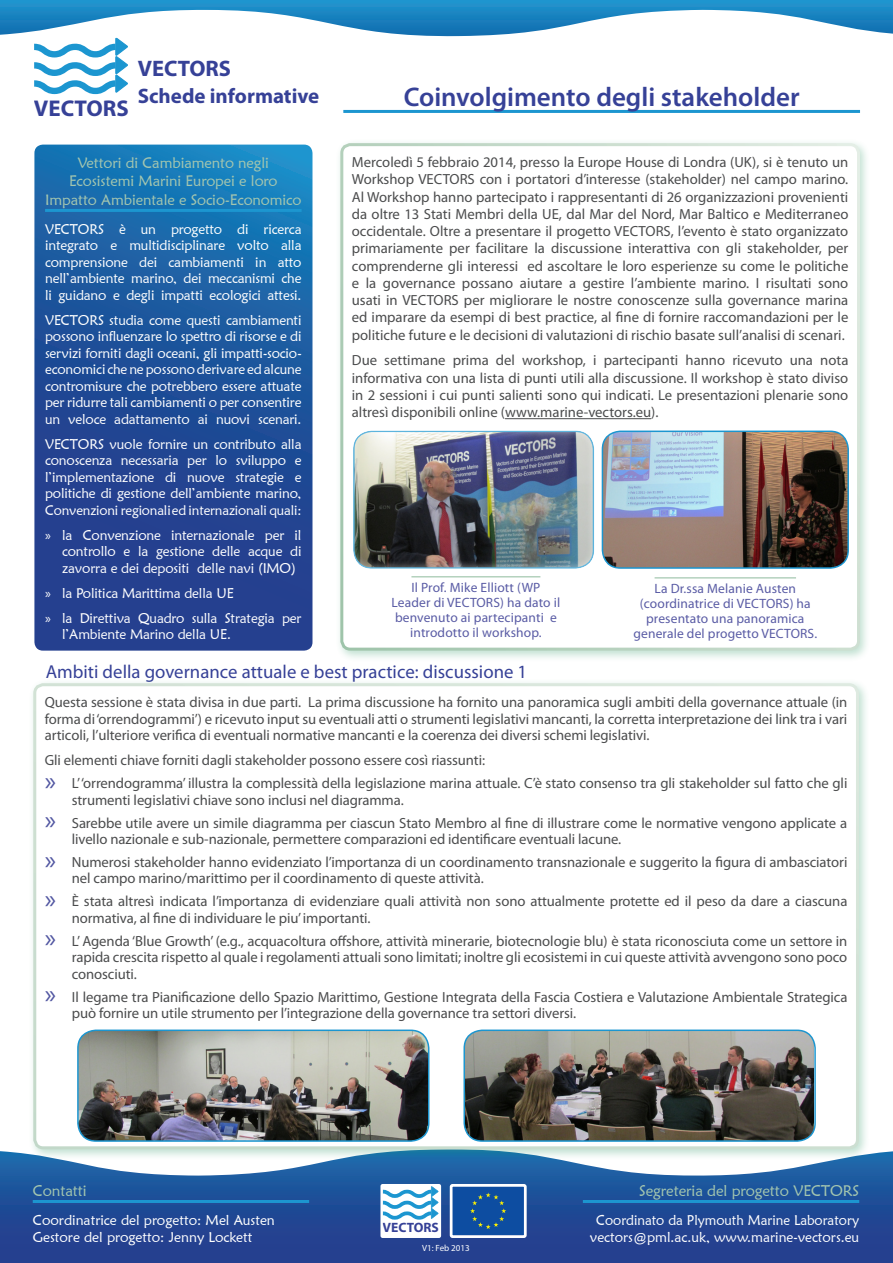
<style>
.page{position:relative;width:893px;height:1263px;background:#fff}
.page>*{position:absolute;margin:0;border:0;box-sizing:border-box;transform-origin:0 0}
.driver_title{font:600 27px "Myriad Pro";color:#364197}
.t1{font:700 22.8px "Myriad Pro";color:#364197}
.t2{font:700 22.5px "Myriad Pro";color:#364197}
.t3{font:700 21px "Myriad Pro";color:#364197}
.small_title{font:18.75px "Myriad Pro";color:#364197}
.fact_title{font:15.3px "Maiandra GD";letter-spacing:-.005em;color:#a4c6af}
.fact_title-2{font:15px/18.3px "Maiandra GD";letter-spacing:-.005em;color:#a4c6af;text-align:center}
.body_text{font:14.7px/17.2px "Myriad Pro";letter-spacing:-.005em;color:#4b4c4d}
.bullet{font:14.7px/16.5px "Myriad Pro";letter-spacing:-.005em;color:#4b4c4d;text-align:justify}
.factsheet_white_text{font:14.1px/17px "Maiandra GD";color:#fff;text-align:center;scale:.96 1}
.factsheet_white_text-2{font:14.1px "Maiandra GD";color:#fff}
.factsheet_white_text-3{font:13.95px/16.5px "Maiandra GD";letter-spacing:-.01em;color:#fff;text-align:justify}
.factsheet_white_text-4{font:13.65px "Maiandra GD";letter-spacing:-.01em;color:#fff}
.legend_left{font:13.5px/15px "Myriad Pro";letter-spacing:.01em;color:#5a5ca5;text-align:center}
.t4{font:700 13.5px "Myriad Pro";color:#364197}
.t5{font:9px "Myriad Pro";color:#fff}
.s1{font-family:"Myriad Pro"}
.s2{font-size:27px;color:#5156a1}
</style>
<div class="page">
<div style="left:30px;top:34px;width:102px;height:91px;border:4px solid #fff;border-radius:2px"></div>
<div style="left:0;top:1180px;width:893px;height:83px;background:#254190"></div>
<svg style="left:0;top:1151px;width:893px;height:60px"></svg>
<hr style="left:33px;top:1200px;width:276px;height:3px;background:#1c96d0">
<hr style="left:583px;top:1200px;width:276px;height:3px;background:#1c96d0">
<div style="left:382px;top:1185px;width:58px;height:52px;background:#fff"></div>
<svg style="left:383px;top:1187px;width:55px;height:33px"></svg>
<div style="left:380px;top:1184px;width:61px;height:54px;border:2px solid #fff"></div>
<div style="left:452px;top:1187px;width:72px;height:48px;background:#0d4da1"></div>
<svg style="left:470px;top:1192px;width:36px;height:37px"></svg>
<div style="left:450px;top:1184px;width:77px;height:54px;border:3px solid #fff"></div>
<svg style="left:0;top:0;width:893px;height:98px"></svg>
<svg style="left:34px;top:145px;width:278px;height:506px;background:#1f539c"></svg>
<hr style="left:45px;top:209px;width:257px;height:3px;background:#1c96d0">
<div style="left:335px;top:138px;width:536px;height:524px;background:#2f9966;opacity:.3"></div>
<div style="left:342px;top:145px;width:516px;height:504px;background:#fff;border-radius:9px"></div>
<hr style="left:505px;top:418px;width:146px;height:1px;background:#4b4c4d">
<div style="left:340px;top:143px;width:520px;height:508px;border:3px solid #fff;border-radius:9px"></div>
<hr style="left:343px;top:110px;width:517px;height:3px;background:#1c96d0">
<div style="left:352px;top:429px;width:244px;height:141px;background:#fff;opacity:.75"></div>
<img style="left:602px;top:431px;width:246px;height:137px">
<div style="left:602px;top:431px;width:247px;height:138px;border:2px solid #1c96d0;border-radius:18px"></div>
<hr style="left:411px;top:576px;width:129px;height:1px;background:#9bc2a8">
<hr style="left:655px;top:577px;width:141px;height:1px;background:#9bc2a8">
<div style="left:28px;top:678px;width:842px;height:482px;background:#2f9966;opacity:.3"></div>
<div style="left:35px;top:685px;width:822px;height:463px;background:#fff;border-radius:9px"></div>
<div style="left:33px;top:683px;width:826px;height:466px;border:3px solid #fff;border-radius:9px"></div>
<img style="left:466px;top:1032px;width:348px;height:109px">
<div style="left:463px;top:1029px;width:353px;height:113px;border:2px solid #1c96d0;border-radius:18px"></div>
<img style="left:78px;top:1030px;width:351px;height:111px">
<div style="left:77px;top:1029px;width:352px;height:113px;border:2px solid #1c96d0;border-radius:18px"></div>
<p class="t1" style="left:34px;top:93px;width:96px">VECTORS</p>
<p class="t2" style="left:138px;top:54px;width:95px">VECTORS</p>
<p class="t3" style="left:138px;top:82px;width:183px">Schede informative</p>
<p class="driver_title" style="left:404px;top:79px;width:397px">Coinvolgimento degli stakeholder</p>
<p class="body_text" style="left:352px;top:153px;width:498px;text-align:justify">Mercoledì 5 febbraio 2014, presso la Europe House di Londra (UK), si è tenuto un Workshop VECTORS con i portatori d’interesse (stakeholder) nel campo marino.<br>Al Workshop hanno partecipato i rappresentanti di 26 organizzazioni provenienti da oltre 13 Stati Membri della UE, dal Mar del Nord, Mar Baltico e Mediterraneo occidentale. Oltre a presentare il progetto VECTORS, l’evento è stato organizzato primariamente per facilitare la discussione interattiva con gli stakeholder, per comprenderne gli interessi ed ascoltare le loro esperienze su come le politiche e la governance possano aiutare a gestire l’ambiente marino. I risultati sono usati in VECTORS per migliorare le nostre conoscenze sulla governance marina ed imparare da esempi di best practice, al fine di fornire raccomandazioni per le politiche future e le decisioni di valutazioni di rischio basate sull’analisi di scenari.</p>
<p class="body_text" style="left:352px;top:352px;width:498px;text-align:justify">Due settimane prima del workshop, i partecipanti hanno ricevuto una nota informativa con una lista di punti utili alla discussione. Il workshop è stato diviso in 2 sessioni i cui punti salienti sono qui indicati. Le presentazioni plenarie sono altresì disponibili online (www.marine-vectors.eu).</p>
<p class="fact_title-2" style="left:45px;top:153px;width:258px">Vettori di Cambiamento negli<br>Ecosistemi Marini Europei e loro<br>Impatto Ambientale e Socio-Economico</p>
<p class="factsheet_white_text-3" style="left:45px;top:221px;width:258px">VECTORS è un progetto di ricerca integrato e multidisciplinare volto alla comprensione dei cambiamenti in atto nell’ambiente marino, dei meccanismi che li guidano e degli impatti ecologici attesi.</p>
<p class="factsheet_white_text-3" style="left:45px;top:311px;width:258px">VECTORS studia come questi cambiamenti possono influenzare lo spettro di risorse e di servizi forniti dagli oceani, gli impatti-socio&shy;economici che ne possono derivare ed alcune contromisure che potrebbero essere attuate per ridurre tali cambiamenti o per consentire un veloce adattamento ai nuovi scenari.</p>
<p class="factsheet_white_text-3" style="left:45px;top:435px;width:258px">VECTORS vuole fornire un contributo alla conoscenza necessaria per lo sviluppo e l’implementazione di nuove strategie e politiche di gestione dell’ambiente marino,</p>
<p class="factsheet_white_text-4" style="left:45px;top:501px;width:258px">Convenzioni regionali ed internazionali quali:</p>
<p class="factsheet_white_text-3" style="left:62px;top:526px;width:241px;text-indent:-17px"><span class="s1">»</span> la Convenzione internazionale per il controllo e la gestione delle acque di zavorra e dei depositi delle navi (IMO)</p>
<p class="factsheet_white_text-3" style="left:45px;top:584px;width:190px"><span class="s1">»</span> la Politica Marittima della UE</p>
<p class="factsheet_white_text-3" style="left:62px;top:609px;width:241px;text-indent:-17px"><span class="s1">»</span> la Direttiva Quadro sulla Strategia per l’Ambiente Marino della UE.</p>
<p class="legend_left" style="left:392px;top:580px;width:170px">Il Prof. Mike Elliott (WP<br>Leader di VECTORS) ha dato il benvenuto ai partecipanti e introdotto il workshop.</p>
<p class="legend_left" style="left:633px;top:581px;width:185px">La Dr.ssa Melanie Austen (coordinatrice di VECTORS) ha presentato una panoramica generale del progetto VECTORS.</p>
<p class="small_title" style="left:46px;top:661px;width:483px">Ambiti della governance attuale e best practice: discussione 1</p>
<p class="bullet" style="left:45px;top:694px;width:804px">Questa sessione è stata divisa in due parti. La prima discussione ha fornito una panoramica sugli ambiti della governance attuale (in forma di ‘orrendogrammi’) e ricevuto input su eventuali atti o strumenti legislativi mancanti, la corretta interpretazione dei link tra i vari articoli, l’ulteriore verifica di eventuali normative mancanti e la coerenza dei diversi schemi legislativi.</p>
<p class="bullet" style="left:45px;top:752px;width:442px">Gli elementi chiave forniti dagli stakeholder possono essere così riassunti:</p>
<p class="body_text" style="left:72px;top:775px;width:777px;line-height:16.5px;text-indent:-27px"><span class="s2">»</span> L’ ‘orrendogramma’ illustra la complessità della legislazione marina attuale. C’è stato consenso tra gli stakeholder sul fatto che gli strumenti legislativi chiave sono inclusi nel diagramma.</p>
<p class="body_text" style="left:72px;top:814px;width:777px;line-height:16.5px;text-indent:-27px"><span class="s2">»</span> Sarebbe utile avere un simile diagramma per ciascun Stato Membro al fine di illustrare come le normative vengono applicate a livello nazionale e sub-nazionale, permettere comparazioni ed identificare eventuali lacune.</p>
<p class="body_text" style="left:72px;top:853px;width:777px;line-height:16.5px;text-indent:-27px"><span class="s2">»</span> Numerosi stakeholder hanno evidenziato l’importanza di un coordinamento transnazionale e suggerito la figura di ambasciatori nel campo marino/marittimo per il coordinamento di queste attività.</p>
<p class="body_text" style="left:72px;top:893px;width:777px;line-height:16.5px;text-indent:-27px"><span class="s2">»</span> È stata altresì indicata l’importanza di evidenziare quali attività non sono attualmente protette ed il peso da dare a ciascuna normativa, al fine di individuare le piu’ importanti.</p>
<p class="body_text" style="left:72px;top:932px;width:777px;line-height:16.5px;text-align:justify;text-indent:-27px"><span class="s2">»</span> L’ Agenda ‘Blue Growth’ (e.g., acquacoltura offshore, attività minerarie, biotecnologie blu) è stata riconosciuta come un settore in rapida crescita rispetto al quale i regolamenti attuali sono limitati; inoltre gli ecosistemi in cui queste attività avvengono sono poco conosciuti.</p>
<p class="body_text" style="left:72px;top:988px;width:777px;line-height:16.5px;text-indent:-27px"><span class="s2">»</span> Il legame tra Pianificazione dello Spazio Marittimo, Gestione Integrata della Fascia Costiera e Valutazione Ambientale Strategica può fornire un utile strumento per l’integrazione della governance tra settori diversi.</p>
<p class="fact_title" style="left:33px;top:1181px;width:55px">Contatti</p>
<p class="factsheet_white_text-2" style="left:33px;top:1212px;width:244px">Coordinatrice del progetto: Mel Austen</p>
<p class="factsheet_white_text-2" style="left:33px;top:1229px;width:221px">Gestore del progetto: Jenny Lockett</p>
<p class="t4" style="left:383px;top:1219px;width:58px">VECTORS</p>
<p class="t5" style="left:422px;top:1243px;width:49px">V1: Feb 2013</p>
<p class="fact_title" style="left:639px;top:1181px;width:221px">Segreteria del progetto VECTORS</p>
<p class="factsheet_white_text" style="left:590px;top:1212px;width:282px">Coordinato da Plymouth Marine Laboratory vectors@pml.ac.uk, www.marine-vectors.eu</p>
</div>
